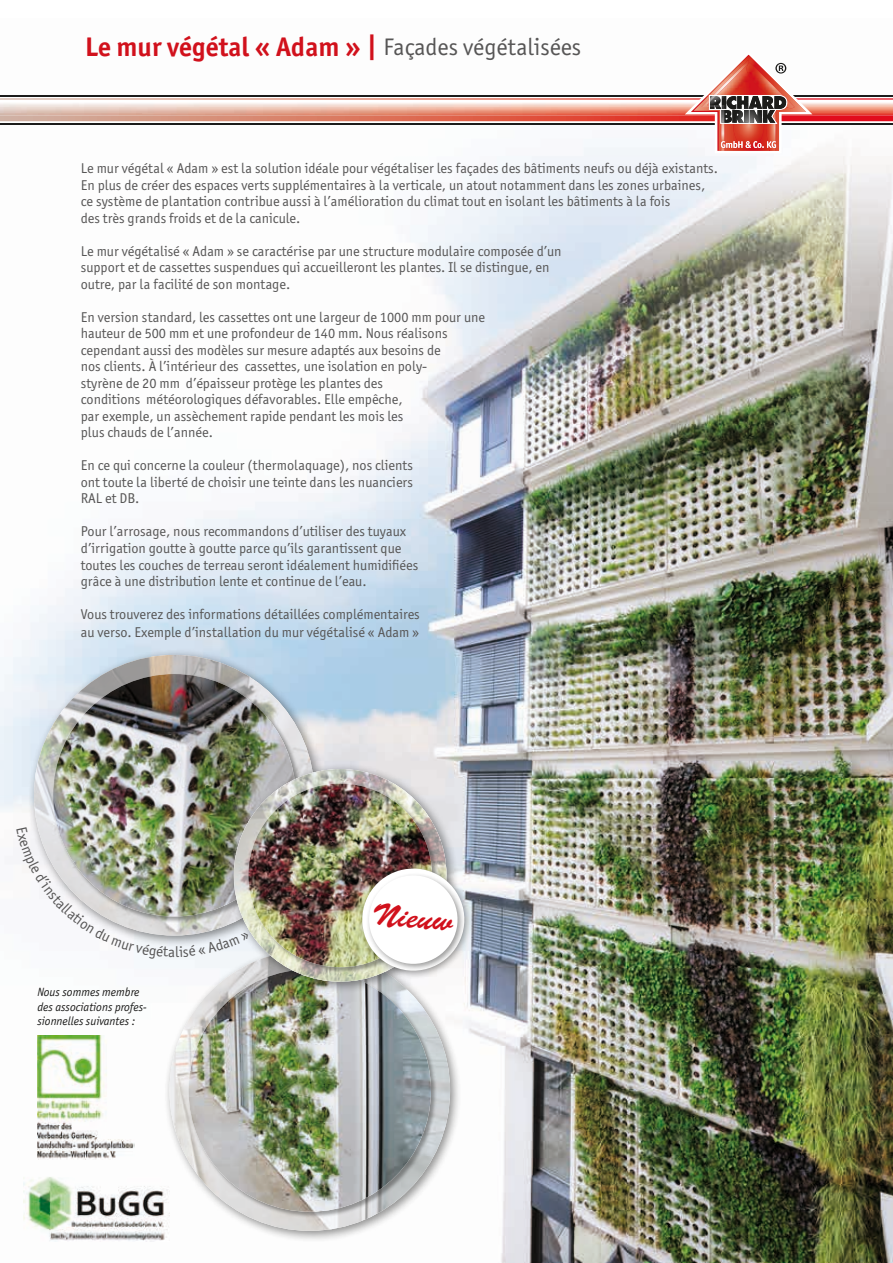
<style>
.page{position:relative;width:893px;height:1263px;background:#fff}
.page>*{position:absolute;margin:0;border:0;box-sizing:border-box;transform-origin:0 0}
.t1{font:31.5px "Brush Script Std";color:#d1111c}
.t2{font:24px "Officina Sans ITC Pro";color:#575656}
.t3{font:14.25px/16.5px "Officina Sans ITC Pro";color:#575656}
.t4{font:italic 12px/14.4px "Officina Sans ITC Pro";color:#1c1c1b}
.s1{font-weight:700;font-size:27px;color:#d1111c}
.s2{font-weight:700;font-size:30px;color:#d1111c}
</style>
<div class="page">
<img style="left:0;top:153px;width:893px;height:1110px">
<div style="left:28px;top:649px;width:299px;height:298px;background:#1c1c1b;opacity:.5"></div>
<img style="left:34px;top:655px;width:281px;height:280px;border-radius:140px">
<div style="left:53px;top:673px;width:249px;height:250px;background:#1c1c1b;opacity:.4"></div>
<img style="left:53px;top:674px;width:242px;height:242px;border-radius:121px">
<div style="left:163px;top:944px;width:299px;height:299px;background:#1c1c1b;opacity:.5"></div>
<img style="left:169px;top:950px;width:281px;height:281px;border-radius:140px">
<div style="left:188px;top:969px;width:249px;height:249px;background:#1c1c1b;opacity:.4"></div>
<img style="left:189px;top:969px;width:242px;height:243px;border-radius:121px">
<div style="left:228px;top:763px;width:230px;height:231px;background:#1c1c1b;opacity:.5"></div>
<svg style="left:234px;top:769px;width:212px;height:213px;background:#aeb1a8"></svg>
<img style="left:234px;top:769px;width:212px;height:213px;border-radius:106px">
<div style="left:248px;top:783px;width:190px;height:190px;background:#1c1c1b;opacity:.4"></div>
<img style="left:248px;top:783px;width:184px;height:184px;border-radius:92px">
<div style="left:357px;top:863px;width:116px;height:116px;background:#1c1c1b;opacity:.44"></div>
<img style="left:355px;top:862px;width:116px;height:115px">
<svg style="left:0;top:54px;width:893px;height:99px"></svg>
<img style="left:37px;top:1036px;width:97px;height:124px">
<img style="left:23px;top:1160px;width:147px;height:82px">
<img style="left:16px;top:827px;width:234px;height:132px">
<h2 class="t2" style="left:85px;top:32px;width:498px"><span class="s1">Le mur végétal « Adam »</span> <span class="s2">|</span> Façades végétalisées</h2>
<p class="t3" style="left:81px;top:160px;width:639px">Le mur végétal « Adam » est la solution idéale pour végétaliser les façades des bâtiments neufs ou déjà existants.<br>En plus de créer des espaces verts supplémentaires à la verticale, un atout notamment dans les zones urbaines, ce système de plantation contribue aussi à l’amélioration du climat tout en isolant les bâtiments à la fois<br>des très grands froids et de la canicule.</p>
<p class="t3" style="left:81px;top:243px;width:482px">Le mur végétalisé « Adam » se caractérise par une structure modulaire composée d’un support et de cassettes suspendues qui accueilleront les plantes. Il se distingue, en outre, par la facilité de son montage.</p>
<p class="t3" style="left:81px;top:309px;width:406px">En version standard, les cassettes ont une largeur de 1000 mm pour une hauteur de 500 mm et une profondeur de 140 mm. Nous réalisons cependant aussi des modèles sur mesure adaptés aux besoins de<br>nos clients. À l’intérieur des cassettes, une isolation en poly-<br>styrène de 20 mm d’épaisseur protège les plantes des<br>conditions météorologiques défavorables. Elle empêche,<br>par exemple, un assèchement rapide pendant les mois les<br>plus chauds de l’année.</p>
<p class="t3" style="left:81px;top:457px;width:334px;text-align:justify">En ce qui concerne la couleur (thermolaquage), nos clients ont toute la liberté de choisir une teinte dans les nuanciers RAL et DB.</p>
<p class="t3" style="left:81px;top:523px;width:339px">Pour l’arrosage, nous recommandons d’utiliser des tuyaux d’irrigation goutte à goutte parce qu’ils garantissent que toutes les couches de terreau seront idéalement humidifiées grâce à une distribution lente et continue de l’eau.</p>
<p class="t3" style="left:81px;top:605px;width:341px;line-height:18px">Vous trouverez des informations détaillées complémentaires au verso. Exemple d’installation du mur végétalisé « Adam »</p>
<p class="t4" style="left:37px;top:985px;width:111px">Nous sommes membre des associations profes&shy;sionnelles suivantes :</p>
<h1 class="t1" style="left:374px;top:896px;width:83px;rotate:5deg">Nieuw</h1>
</div>
